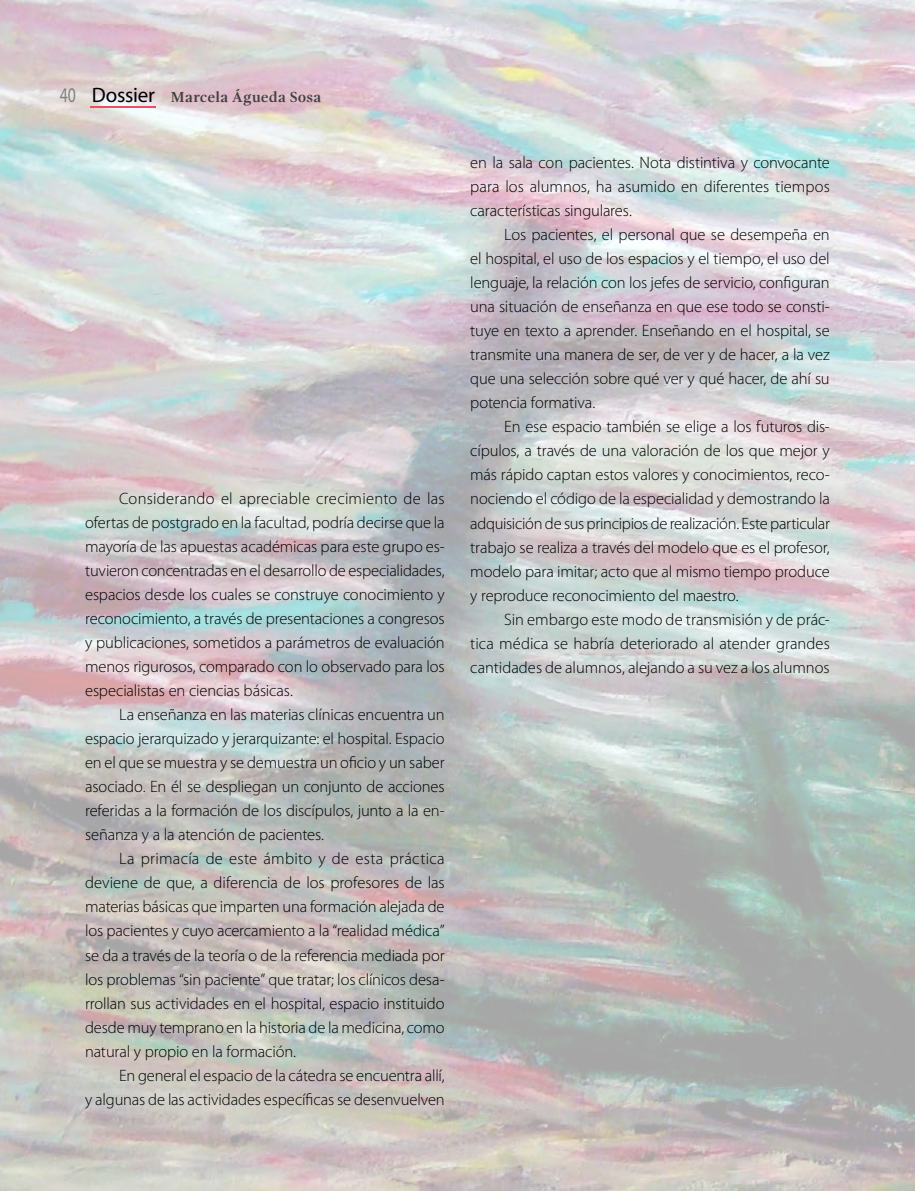
<style>
.page{position:relative;width:915px;height:1191px;background:#fff}
.page>*{position:absolute;margin:0;border:0;box-sizing:border-box;transform-origin:0 0}
.t1{font:21px "Myriad Pro";letter-spacing:-.01em;color:#000}
.t2{font:300 16.5px/24px "Myriad Pro";letter-spacing:-.005em;color:#000;text-align:justify}
.t3{font:700 15px "Gandhi Serif";letter-spacing:.015em;color:#414042}
.s1{color:#808285}
</style>
<div class="page">
<img style="left:0;top:0;width:914px;height:1191px">
<hr style="left:91px;top:106px;width:65px;height:2px;background:#ec4f61">
<p class="t1" style="left:60px;top:82px;width:97px"><span class="s1">40</span> Dossier</p>
<p class="t3" style="left:171px;top:88px;width:152px">Marcela Águeda Sosa</p>
<p class="t2" style="left:85px;top:486px;width:361px;text-indent:34px">Considerando el apreciable crecimiento de las ofertas de postgrado en la facultad, podría decirse que la mayoría de las apuestas académicas para este grupo es&shy;tuvieron concentradas en el desarrollo de especialidades, espacios desde los cuales se construye conocimiento y reconocimiento, a través de presentaciones a congresos y publicaciones, sometidos a parámetros de evaluación menos rigurosos, comparado con lo observado para los especialistas en ciencias básicas.</p>
<p class="t2" style="left:85px;top:702px;width:361px;text-indent:34px">La enseñanza en las materias clínicas encuentra un espacio jerarquizado y jerarquizante: el hospital. Espacio en el que se muestra y se demuestra un oficio y un saber asociado. En él se despliegan un conjunto de acciones referidas a la formación de los discípulos, junto a la en&shy;señanza y a la atención de pacientes.</p>
<p class="t2" style="left:85px;top:846px;width:361px;text-indent:34px">La primacía de este ámbito y de esta práctica deviene de que, a diferencia de los profesores de las materias básicas que imparten una formación alejada de los pacientes y cuyo acercamiento a la “realidad médica” se da a través de la teoría o de la referencia mediada por los problemas “sin paciente” que tratar; los clínicos desa&shy;rrollan sus actividades en el hospital, espacio instituido desde muy temprano en la historia de la medicina, como natural y propio en la formación.</p>
<p class="t2" style="left:85px;top:1063px;width:361px;text-align:right">En general el espacio de la cátedra se encuentra allí,<br>y algunas de las actividades específicas se desenvuelven</p>
<p class="t2" style="left:470px;top:151px;width:361px">en la sala con pacientes. Nota distintiva y convocante para los alumnos, ha asumido en diferentes tiempos características singulares.</p>
<p class="t2" style="left:470px;top:223px;width:361px;text-indent:34px">Los pacientes, el personal que se desempeña en el hospital, el uso de los espacios y el tiempo, el uso del lenguaje, la relación con los jefes de servicio, configuran una situación de enseñanza en que ese todo se consti&shy;tuye en texto a aprender. Enseñando en el hospital, se transmite una manera de ser, de ver y de hacer, a la vez que una selección sobre qué ver y qué hacer, de ahí su potencia formativa.</p>
<p class="t2" style="left:470px;top:415px;width:361px;text-indent:34px">En ese espacio también se elige a los futuros dis&shy;cípulos, a través de una valoración de los que mejor y más rápido captan estos valores y conocimientos, reco&shy;nociendo el código de la especialidad y demostrando la adquisición de sus principios de realización. Este particular trabajo se realiza a través del modelo que es el profesor, modelo para imitar; acto que al mismo tiempo produce y reproduce reconocimiento del maestro.</p>
<p class="t2" style="left:470px;top:607px;width:361px;text-indent:34px">Sin embargo este modo de transmisión y de prác&shy;tica médica se habría deteriorado al atender grandes cantidades de alumnos, alejando a su vez a los alumnos</p>
</div>
